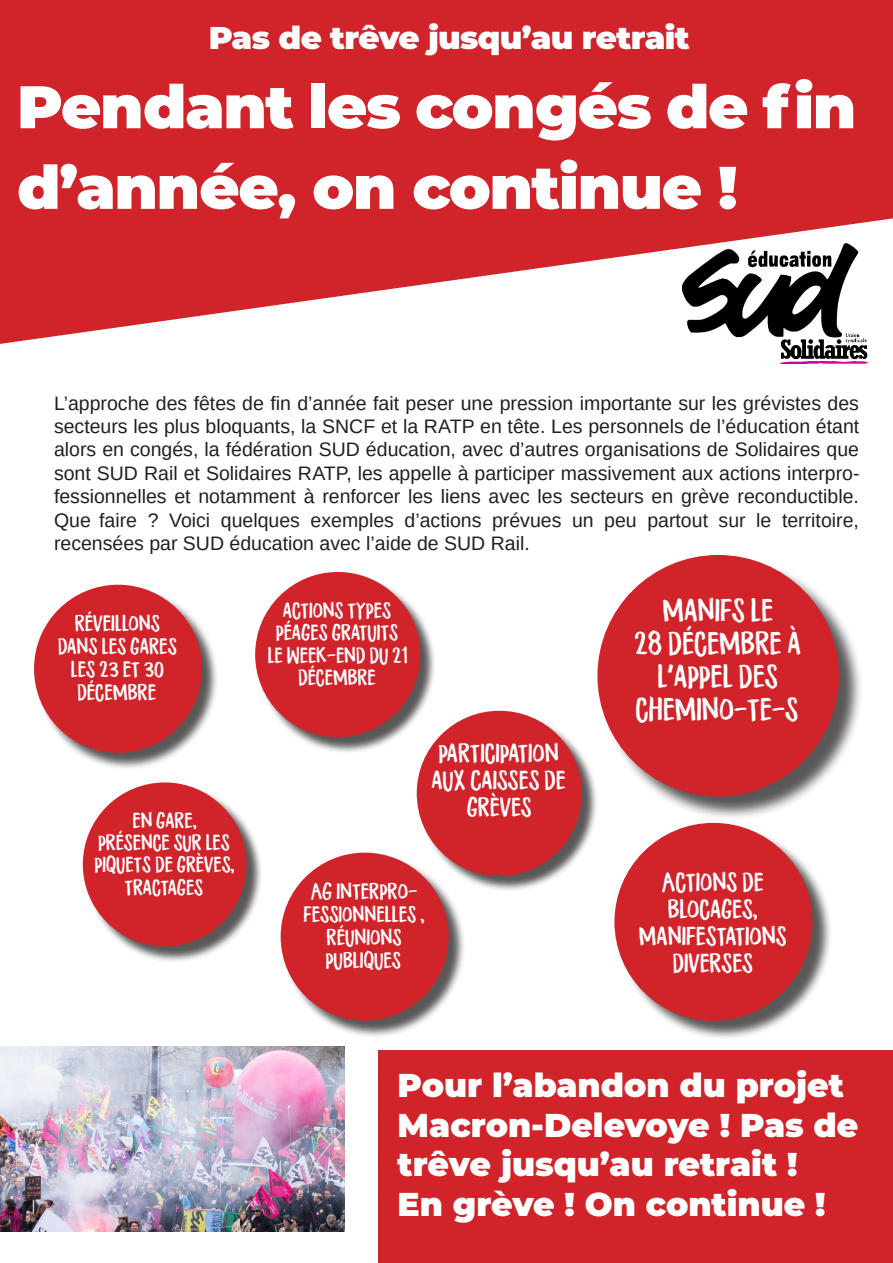
<style>
.page{position:relative;width:893px;height:1263px;background:#fff}
.page>*{position:absolute;margin:0;border:0;box-sizing:border-box;transform-origin:0 0}
.t1{font:900 60px/80.6px "Montserrat";letter-spacing:-.02em;color:#fff}
.t2{font:900 33px/39.6px "Montserrat";color:#fff}
.t3{font:900 31.5px "Montserrat";letter-spacing:-.02em;color:#fff}
.t4{font:27.45px/33px "Flicker DEMO";color:#fff;text-align:center}
.t5{font:22.5px/27px "Flicker DEMO";color:#fff;text-align:center}
.t6{font:19.5px/23.4px "Liberation Sans";color:#231f20;text-align:justify}
.t7{font:19.05px/23px "Flicker DEMO";color:#fff;text-align:center}
.t8{font:18.75px/22.5px "Flicker DEMO";color:#fff;text-align:center}
.t9{font:18.6px/22.4px "Flicker DEMO";color:#fff;text-align:center}
</style>
<div class="page">
<svg style="left:0;top:0;width:893px;height:344px;background:#d73f45"></svg>
<img style="left:682px;top:244px;width:186px;height:119px">
<div style="left:378px;top:1050px;width:515px;height:213px;background:#d1232a"></div>
<img style="left:0;top:1046px;width:344px;height:185px">
<div style="left:36px;top:587px;width:183px;height:183px;background:#231f20;opacity:.75"></div>
<div style="left:34px;top:585px;width:168px;height:168px;background:#d1232a;border-radius:50%"></div>
<div style="left:258px;top:574px;width:179px;height:180px;background:#231f20;opacity:.75"></div>
<div style="left:255px;top:572px;width:165px;height:165px;background:#d1232a;border-radius:50%"></div>
<div style="left:600px;top:558px;width:263px;height:263px;background:#231f20;opacity:.75"></div>
<div style="left:597px;top:555px;width:242px;height:241px;background:#d1232a;border-radius:50%"></div>
<div style="left:85px;top:784px;width:178px;height:179px;background:#231f20;opacity:.75"></div>
<div style="left:83px;top:782px;width:164px;height:164px;background:#d1232a;border-radius:50%"></div>
<div style="left:283px;top:855px;width:183px;height:183px;background:#231f20;opacity:.75"></div>
<div style="left:281px;top:853px;width:168px;height:168px;background:#d1232a;border-radius:50%"></div>
<div style="left:617px;top:826px;width:215px;height:215px;background:#231f20;opacity:.75"></div>
<div style="left:614px;top:823px;width:198px;height:198px;background:#d1232a;border-radius:50%"></div>
<div style="left:419px;top:713px;width:179px;height:180px;background:#231f20;opacity:.75"></div>
<div style="left:417px;top:711px;width:165px;height:165px;background:#d1232a;border-radius:50%"></div>
<p class="t3" style="left:209px;top:14px;width:482px">Pas de trêve jusqu’au retrait</p>
<p class="t1" style="left:17px;top:63px;width:841px">Pendant les congés de fin d’année, on continue !</p>
<p class="t6" style="left:54px;top:391px;width:807px">L’approche des fêtes de fin d’année fait peser une pression importante sur les grévistes des secteurs les plus bloquants, la SNCF et la RATP en tête. Les personnels de l’éducation étant alors en congés, la fédération SUD éducation, avec d’autres organisations de Solidaires que sont SUD Rail et Solidaires RATP, les appelle à participer massivement aux actions interpro&shy;fessionnelles et notamment à renforcer les liens avec les secteurs en grève reconductible.<br>Que faire ? Voici quelques exemples d’actions prévues un peu partout sur le territoire, recensées par SUD éducation avec l’aide de SUD Rail.</p>
<p class="t7" style="left:58px;top:611px;width:120px">RÉVEILLONS<br>DANS LES GARES<br>LES 23 ET 30<br>DÉCEMBRE</p>
<p class="t8" style="left:268px;top:598px;width:141px">ACTIONS TYPES<br>PÉAGES GRATUITS<br>LE WEEK-END DU 21<br>DÉCEMBRE</p>
<p class="t4" style="left:634px;top:593px;width:168px">MANIFS LE<br>28 DÉCEMBRE À<br>L’APPEL DES</p>
<p class="t4" style="left:636px;top:692px;width:164px">CHEMINO-TE-S</p>
<p class="t9" style="left:95px;top:808px;width:141px">EN GARE,<br>PRÉSENCE SUR LES<br>PIQUETS DE GRÈVES,<br>TRACTAGES</p>
<p class="t5" style="left:431px;top:739px;width:136px">PARTICIPATION<br>AUX CAISSES DE<br>GRÈVES</p>
<p class="t7" style="left:304px;top:879px;width:122px">AG INTERPRO-<br>FESSIONNELLES ,<br>RÉUNIONS</p>
<p class="t7" style="left:325px;top:948px;width:77px">PUBLIQUES</p>
<p class="t5" style="left:662px;top:868px;width:103px;text-align:left">ACTIONS DE<br>BLOCAGES,</p>
<p class="t5" style="left:639px;top:922px;width:149px">MANIFESTATIONS<br>DIVERSES</p>
<p class="t2" style="left:398px;top:1063px;width:462px">Pour l’abandon du projet<br>Macron-Delevoye ! Pas de trêve jusqu’au retrait !</p>
<p class="t2" style="left:398px;top:1182px;width:429px">En grève ! On continue !</p>
</div>
